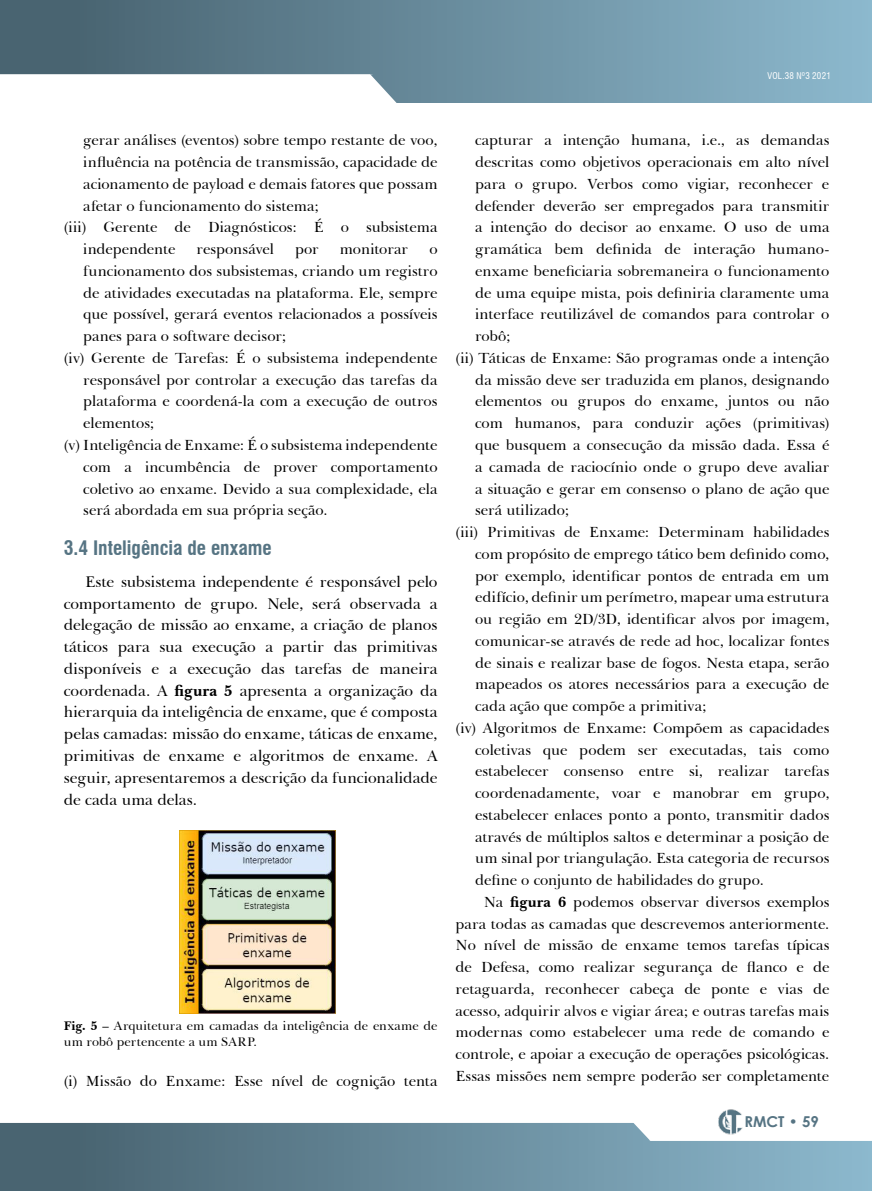
<style>
.page{position:relative;width:872px;height:1191px;background:#fff}
.page>*{position:absolute;margin:0;border:0;box-sizing:border-box;transform-origin:0 0}
.t1{font:700 condensed 19.5px "Swiss 721 BT";letter-spacing:-.005em;color:#567483}
.t2{font:15.75px/21.8px "Baskerville BT";color:#000;text-align:justify}
.t3{font:15px "Baskerville BT";color:#000}
.t4{font:700 15px "Century Gothic";color:#567483}
.t5{font:12.75px/16.5px "Baskerville BT";letter-spacing:.01em;color:#000}
.t6{font:condensed 9px "Swiss 721 BT";letter-spacing:.03em;color:#fff}
.s1{font-weight:700}
</style>
<div class="page">
<div style="left:0;top:0;width:872px;height:102px;background:linear-gradient(to right,#445d6a,#8cb8cd)"></div>
<svg style="left:0;top:1123px;width:872px;height:68px;background:#658898"></svg>
<svg style="left:629px;top:1123px;width:243px;height:18px"></svg>
<svg style="left:0;top:74px;width:406px;height:29px"></svg>
<img style="left:718px;top:1109px;width:25px;height:25px">
<img style="left:180px;top:830px;width:156px;height:183px">
<p class="t6" style="left:767px;top:70px;width:65px">VOL.38 Nº3 2021</p>
<p class="t3" style="left:83px;top:130px;width:356px">gerar análises (eventos) sobre tempo restante de voo,</p>
<p class="t3" style="left:83px;top:152px;width:356px">influência na potência de transmissão, capacidade de</p>
<p class="t3" style="left:83px;top:173px;width:356px">acionamento de payload e demais fatores que possam</p>
<p class="t3" style="left:83px;top:195px;width:237px">afetar o funcionamento do sistema;</p>
<p class="t3" style="left:64px;top:217px;width:375px">(iii) Gerente de Diagnósticos: É o subsistema</p>
<p class="t3" style="left:83px;top:239px;width:94px">independente</p>
<p class="t3" style="left:197px;top:239px;width:79px">responsável</p>
<p class="t3" style="left:295px;top:239px;width:25px">por</p>
<p class="t3" style="left:340px;top:239px;width:70px">monitorar</p>
<p class="t3" style="left:429px;top:239px;width:10px">o</p>
<p class="t3" style="left:83px;top:260px;width:356px">funcionamento dos subsistemas, criando um registro</p>
<p class="t3" style="left:83px;top:282px;width:356px">de atividades executadas na plataforma. Ele, sempre</p>
<p class="t3" style="left:83px;top:304px;width:356px">que possível, gerará eventos relacionados a possíveis</p>
<p class="t3" style="left:83px;top:326px;width:205px">panes para o software decisor;</p>
<p class="t3" style="left:64px;top:347px;width:375px">(iv) Gerente de Tarefas: É o subsistema independente</p>
<p class="t3" style="left:83px;top:369px;width:356px">responsável por controlar a execução das tarefas da</p>
<p class="t3" style="left:83px;top:391px;width:356px">plataforma e coordená-la com a execução de outros</p>
<p class="t3" style="left:83px;top:413px;width:72px">elementos;</p>
<p class="t3" style="left:64px;top:434px;width:375px">(v) Inteligência de Enxame: É o subsistema independente</p>
<p class="t3" style="left:83px;top:456px;width:356px">com a incumbência de prover comportamento</p>
<p class="t3" style="left:83px;top:478px;width:356px">coletivo ao enxame. Devido a sua complexidade, ela</p>
<p class="t3" style="left:83px;top:500px;width:246px">será abordada em sua própria seção.</p>
<h1 class="t1" style="left:64px;top:536px;width:209px">3.4 Inteligência de enxame</h1>
<p class="t2" style="left:64px;top:570px;width:375px;text-indent:21px">Este subsistema independente é responsável pelo comportamento de grupo. Nele, será observada a delegação de missão ao enxame, a criação de planos táticos para sua execução a partir das primitivas disponíveis e a execução das tarefas de maneira coordenada. A <span class="s1">figura 5</span> apresenta a organização da hierarquia da inteligência de enxame, que é composta pelas camadas: missão do enxame, táticas de enxame, primitivas de enxame e algoritmos de enxame. A seguir, apresentaremos a descrição da funcionalidade de cada uma delas.</p>
<p class="t5" style="left:64px;top:1017px;width:375px"><span class="s1">Fig. 5</span> – Arquitetura em camadas da inteligência de enxame de um robô pertencente a um SARP.</p>
<p class="t3" style="left:64px;top:1070px;width:375px">(i) Missão do Enxame: Esse nível de cognição tenta</p>
<p class="t3" style="left:475px;top:130px;width:356px">capturar a intenção humana, i.e., as demandas</p>
<p class="t3" style="left:475px;top:152px;width:356px">descritas como objetivos operacionais em alto nível</p>
<p class="t3" style="left:475px;top:173px;width:356px">para o grupo. Verbos como vigiar, reconhecer e</p>
<p class="t3" style="left:475px;top:195px;width:356px">defender deverão ser empregados para transmitir</p>
<p class="t3" style="left:475px;top:217px;width:356px">a intenção do decisor ao enxame. O uso de uma</p>
<p class="t3" style="left:475px;top:239px;width:356px">gramática bem definida de interação humano-</p>
<p class="t3" style="left:475px;top:260px;width:356px">enxame beneficiaria sobremaneira o funcionamento</p>
<p class="t3" style="left:475px;top:282px;width:356px">de uma equipe mista, pois definiria claramente uma</p>
<p class="t3" style="left:475px;top:304px;width:356px">interface reutilizável de comandos para controlar o</p>
<p class="t3" style="left:475px;top:326px;width:37px">robô;</p>
<p class="t3" style="left:455px;top:347px;width:375px">(ii) Táticas de Enxame: São programas onde a intenção</p>
<p class="t3" style="left:475px;top:369px;width:356px">da missão deve ser traduzida em planos, designando</p>
<p class="t3" style="left:475px;top:391px;width:356px">elementos ou grupos do enxame, juntos ou não</p>
<p class="t3" style="left:475px;top:413px;width:356px">com humanos, para conduzir ações (primitivas)</p>
<p class="t3" style="left:475px;top:434px;width:356px">que busquem a consecução da missão dada. Essa é</p>
<p class="t3" style="left:475px;top:456px;width:356px">a camada de raciocínio onde o grupo deve avaliar</p>
<p class="t3" style="left:475px;top:478px;width:356px">a situação e gerar em consenso o plano de ação que</p>
<p class="t3" style="left:475px;top:500px;width:96px">será utilizado;</p>
<p class="t3" style="left:455px;top:521px;width:375px">(iii) Primitivas de Enxame: Determinam habilidades</p>
<p class="t3" style="left:475px;top:543px;width:356px">com propósito de emprego tático bem definido como,</p>
<p class="t3" style="left:475px;top:565px;width:356px">por exemplo, identificar pontos de entrada em um</p>
<p class="t3" style="left:475px;top:587px;width:356px">edifício, definir um perímetro, mapear uma estrutura</p>
<p class="t3" style="left:475px;top:608px;width:356px">ou região em 2D/3D, identificar alvos por imagem,</p>
<p class="t3" style="left:475px;top:630px;width:356px">comunicar-se através de rede ad hoc, localizar fontes</p>
<p class="t3" style="left:475px;top:652px;width:356px">de sinais e realizar base de fogos. Nesta etapa, serão</p>
<p class="t3" style="left:475px;top:674px;width:356px">mapeados os atores necessários para a execução de</p>
<p class="t3" style="left:475px;top:695px;width:233px">cada ação que compõe a primitiva;</p>
<p class="t3" style="left:455px;top:717px;width:375px">(iv) Algoritmos de Enxame: Compõem as capacidades</p>
<p class="t3" style="left:475px;top:739px;width:356px">coletivas que podem ser executadas, tais como</p>
<p class="t3" style="left:475px;top:761px;width:356px">estabelecer consenso entre si, realizar tarefas</p>
<p class="t3" style="left:475px;top:782px;width:356px">coordenadamente, voar e manobrar em grupo,</p>
<p class="t3" style="left:475px;top:804px;width:356px">estabelecer enlaces ponto a ponto, transmitir dados</p>
<p class="t3" style="left:475px;top:826px;width:356px">através de múltiplos saltos e determinar a posição de</p>
<p class="t3" style="left:475px;top:848px;width:356px">um sinal por triangulação. Esta categoria de recursos</p>
<p class="t3" style="left:475px;top:869px;width:290px">define o conjunto de habilidades do grupo.</p>
<p class="t3" style="left:484px;top:891px;width:347px">Na <span class="s1">figura 6</span> podemos observar diversos exemplos</p>
<p class="t3" style="left:455px;top:913px;width:375px">para todas as camadas que descrevemos anteriormente.</p>
<p class="t3" style="left:455px;top:935px;width:375px">No nível de missão de enxame temos tarefas típicas</p>
<p class="t3" style="left:455px;top:956px;width:375px">de Defesa, como realizar segurança de flanco e de</p>
<p class="t3" style="left:455px;top:978px;width:375px">retaguarda, reconhecer cabeça de ponte e vias de</p>
<p class="t3" style="left:455px;top:1000px;width:375px">acesso, adquirir alvos e vigiar área; e outras tarefas mais</p>
<p class="t3" style="left:455px;top:1022px;width:375px">modernas como estabelecer uma rede de comando e</p>
<p class="t3" style="left:455px;top:1043px;width:375px">controle, e apoiar a execução de operações psicológicas.</p>
<p class="t3" style="left:455px;top:1065px;width:375px">Essas missões nem sempre poderão ser completamente</p>
<p class="t4" style="left:744px;top:1110px;width:76px">RMCT • 59</p>
</div>
